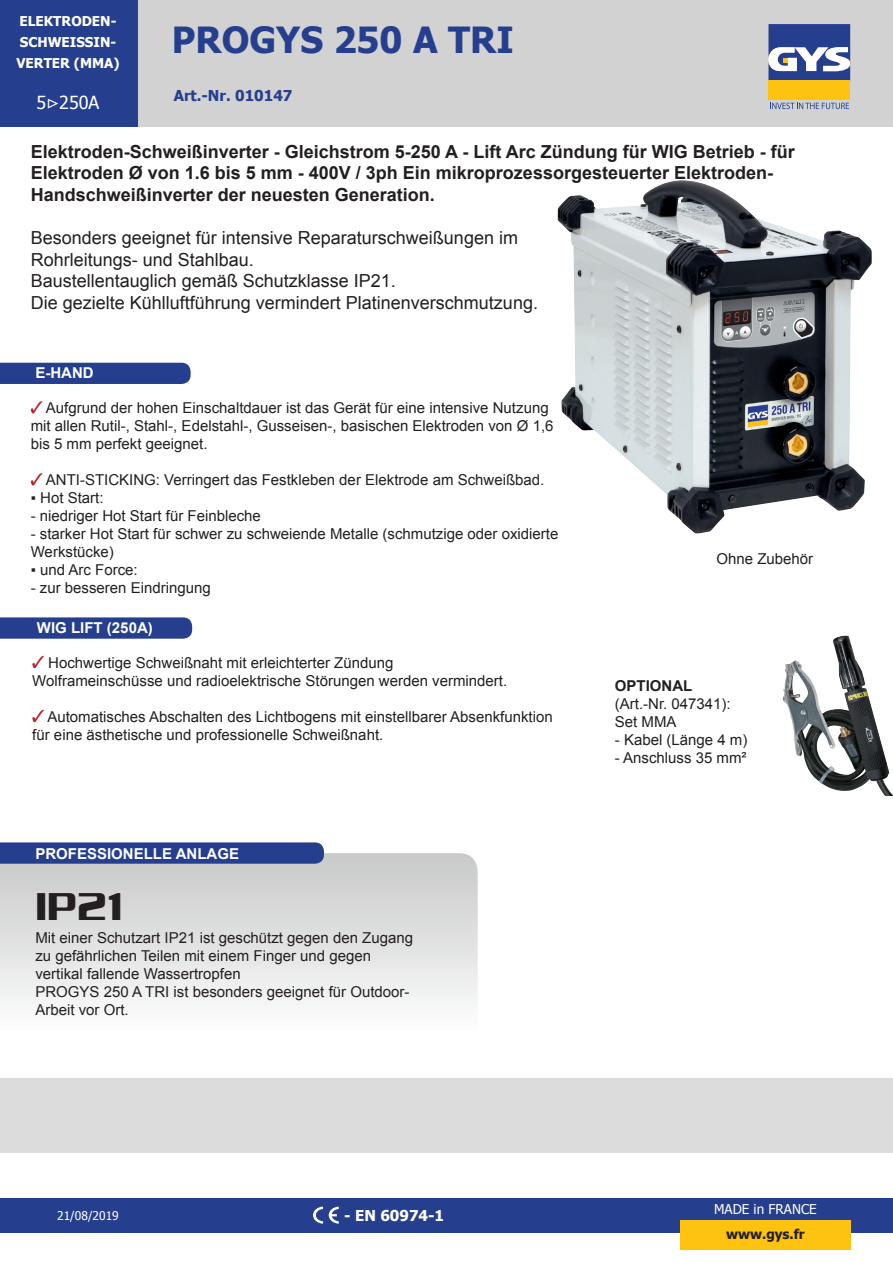
<style>
.page{position:relative;width:893px;height:1263px;background:#fff}
.page>*{position:absolute;margin:0;border:0;box-sizing:border-box;transform-origin:0 0}
.t1{font:42px "Serpentine Sans ICG";color:#231f20}
.t2{font:700 36px "Tahoma";color:#253f8e}
.t3{font:700 18px/21.6px "Arial";color:#231f20}
.t4{font:18px "Arial";color:#231f20}
.t5{font:18px "Tahoma";color:#fff}
.t6{font:15px/18px "Arial";color:#231f20}
.t7{font:700 15px "Arial";color:#fff}
.t8{font:700 15px "Tahoma";color:#253f8e}
.t9{font:700 15px "Tahoma";color:#fff}
.t10{font:700 15px "Arial";color:#231f20}
.t11{font:700 13.5px/21px "Tahoma";color:#fff}
.t12{font:13.5px "Tahoma";color:#fff}
.t13{font:700 13.5px "Tahoma";color:#231f20}
.t14{font:12px "Tahoma";color:#fff}
.s1{font-family:"Minion Pro";font-size:21px}
</style>
<div class="page">
<svg style="left:0;top:853px;width:478px;height:151px;background:#dedfde"></svg>
<div style="left:137px;top:0;width:756px;height:127px;background:#d2d2d2"></div>
<div style="left:0;top:1198px;width:893px;height:34px;background:#253f8e"></div>
<div style="left:768px;top:81px;width:82px;height:19px;background:#fec210"></div>
<svg style="left:768px;top:24px;width:82px;height:57px;background:#6575a9"></svg>
<svg style="left:770px;top:103px;width:79px;height:6px"></svg>
<div style="left:0;top:0;width:137px;height:127px;background:#253f8e"></div>
<div style="left:680px;top:1220px;width:170px;height:30px;background:#fec210"></div>
<div style="left:0;top:1077px;width:893px;height:75px;background:#dcdcdc"></div>
<svg style="left:0;top:842px;width:324px;height:22px;background:#2c4591"></svg>
<img style="left:782px;top:635px;width:111px;height:160px">
<svg style="left:313px;top:1206px;width:10px;height:18px"></svg>
<svg style="left:329px;top:1206px;width:10px;height:18px"></svg>
<img style="left:558px;top:180px;width:314px;height:354px">
<svg style="left:31px;top:401px;width:12px;height:12px"></svg>
<svg style="left:31px;top:473px;width:12px;height:12px"></svg>
<div style="left:0;top:363px;width:191px;height:21px;background:#253f8e"></div>
<svg style="left:32px;top:656px;width:12px;height:12px"></svg>
<svg style="left:32px;top:710px;width:12px;height:12px"></svg>
<svg style="left:0;top:617px;width:192px;height:22px;background:#2d4692"></svg>
<p class="t11" style="left:16px;top:10px;width:105px">ELEKTRODEN-<br>SCHWEISSIN-<br>VERTER (MMA)</p>
<p class="t5" style="left:37px;top:90px;width:64px">5<span class="s1">▷</span>250A</p>
<p class="t8" style="left:174px;top:85px;width:120px">Art.-Nr. 010147</p>
<p class="t2" style="left:172px;top:15px;width:343px">PROGYS 250 A TRI</p>
<p class="t3" style="left:31px;top:141px;width:766px">Elektroden-Schweißinverter - Gleichstrom 5-250 A - Lift Arc Zündung für WIG Betrieb - für<br>Elektroden Ø von 1.6 bis 5 mm - 400V / 3ph Ein mikroprozessorgesteuerter Elektroden-<br>Handschweißinverter der neuesten Generation.</p>
<p class="t4" style="left:31px;top:226px;width:489px">Besonders geeignet für intensive Reparaturschweißungen im</p>
<p class="t4" style="left:31px;top:248px;width:225px">Rohrleitungs- und Stahlbau.</p>
<p class="t4" style="left:31px;top:269px;width:367px">Baustellentauglich gemäß Schutzklasse IP21.</p>
<p class="t4" style="left:31px;top:291px;width:509px">Die gezielte Kühlluftführung vermindert Platinenverschmutzung.</p>
<p class="t7" style="left:35px;top:363px;width:60px">E-HAND</p>
<p class="t6" style="left:31px;top:399px;width:524px;text-indent:15px">Aufgrund der hohen Einschaltdauer ist das Gerät für eine intensive Nutzung mit allen Rutil-, Stahl-, Edelstahl-, Gusseisen-, basischen Elektroden von Ø 1,6 bis 5 mm perfekt geeignet.</p>
<p class="t6" style="left:46px;top:471px;width:500px">ANTI-STICKING: Verringert das Festkleben der Elektrode am Schweißbad.</p>
<p class="t6" style="left:31px;top:489px;width:74px">▪ Hot Start:</p>
<p class="t6" style="left:31px;top:507px;width:232px">- niedriger Hot Start für Feinbleche</p>
<p class="t6" style="left:31px;top:525px;width:529px">- starker Hot Start für schwer zu schweiende Metalle (schmutzige oder oxidierte<br>Werkstücke)</p>
<p class="t6" style="left:31px;top:561px;width:109px">▪ und Arc Force:</p>
<p class="t6" style="left:31px;top:579px;width:182px">- zur besseren Eindringung</p>
<p class="t7" style="left:37px;top:618px;width:117px">WIG LIFT (250A)</p>
<p class="t6" style="left:48px;top:654px;width:347px">Hochwertige Schweißnaht mit erleichterter Zündung</p>
<p class="t6" style="left:32px;top:672px;width:476px">Wolframeinschüsse und radioelektrische Störungen werden vermindert.</p>
<p class="t6" style="left:32px;top:708px;width:522px;text-indent:15px">Automatisches Abschalten des Lichtbogens mit einstellbarer Absenkfunktion für eine ästhetische und professionelle Schweißnaht.</p>
<p class="t7" style="left:35px;top:843px;width:205px">PROFESSIONELLE ANLAGE</p>
<p class="t1" style="left:35px;top:883px;width:88px">IP21</p>
<p class="t6" style="left:35px;top:929px;width:379px">Mit einer Schutzart IP21 ist geschützt gegen den Zugang zu gefährlichen Teilen mit einem Finger und gegen vertikal fallende Wassertropfen</p>
<p class="t6" style="left:35px;top:983px;width:376px">PROGYS 250 A TRI ist besonders geeignet für Outdoor-<br>Arbeit vor Ort.</p>
<p class="t6" style="left:716px;top:550px;width:98px">Ohne Zubehör</p>
<p class="t10" style="left:615px;top:676px;width:79px">OPTIONAL</p>
<p class="t6" style="left:615px;top:695px;width:117px">(Art.-Nr. 047341):</p>
<p class="t6" style="left:615px;top:713px;width:63px">Set MMA</p>
<p class="t6" style="left:615px;top:731px;width:134px">- Kabel (Länge 4 m)</p>
<p class="t6" style="left:615px;top:749px;width:133px">- Anschluss 35 mm²</p>
<p class="t14" style="left:57px;top:1207px;width:63px">21/08/2019</p>
<p class="t9" style="left:344px;top:1205px;width:101px">- EN 60974-1</p>
<p class="t12" style="left:714px;top:1200px;width:104px">MADE in FRANCE</p>
<p class="t13" style="left:726px;top:1225px;width:80px">www.gys.fr</p>
</div>
